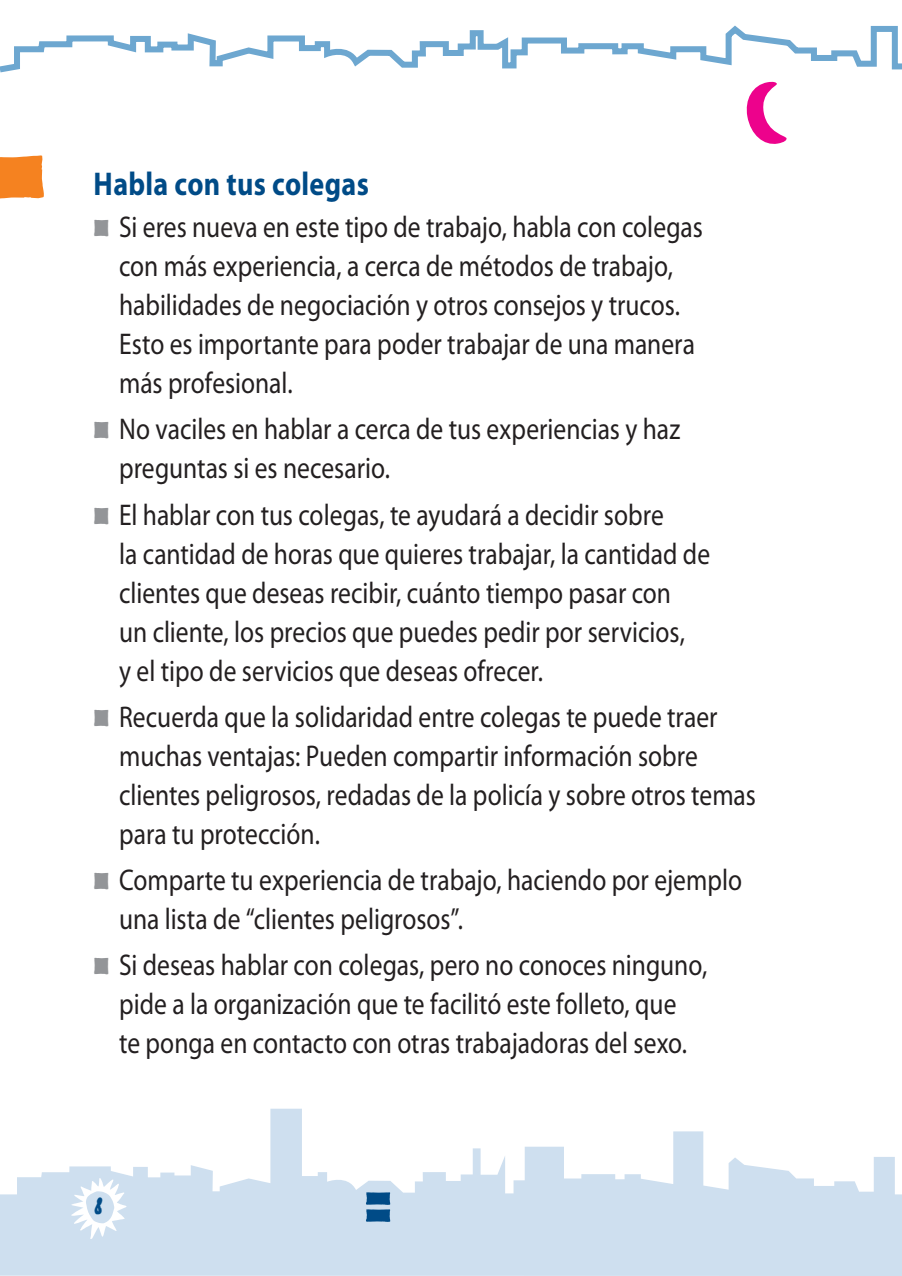
<style>
.page{position:relative;width:902px;height:1276px;background:#fff}
.page>*{position:absolute;margin:0;border:0;box-sizing:border-box;transform-origin:0 0}
.t1{font:700 33px "Myriad Pro";letter-spacing:.01em;color:#004b87;scale:.85 1}
.t2{font:33px "FF Erikrighthand";color:#004b87;scale:.85 1}
.t3{font:30px/39px "Myriad Pro";color:#231f20;scale:.85 1}
.s1{font-family:"Kosmik Glyphs";font-size:33px;color:#939598}
</style>
<div class="page">
<svg style="left:0;top:1108px;width:901px;height:168px;fill:#cedfef"></svg>
<svg style="left:56px;top:1170px;width:85px;height:75px"></svg>
<svg style="left:0;top:25px;width:901px;height:48px"></svg>
<svg style="left:0;top:155px;width:44px;height:43px;background:#f58b31"></svg>
<svg style="left:746px;top:81px;width:40px;height:63px"></svg>
<svg style="left:366px;top:1192px;width:24px;height:30px"></svg>
<p class="t1" style="left:94px;top:162px;width:325px">Habla con tus colegas</p>
<p class="t3" style="left:119px;top:207px;width:688px;text-indent:-26px"><span class="s1">z</span> Si eres nueva en este tipo de trabajo, habla con colegas con más experiencia, a cerca de métodos de trabajo, habilidades de negociación y otros consejos y trucos.<br>Esto es importante para poder trabajar de una manera más profesional.</p>
<p class="t3" style="left:119px;top:409px;width:661px;text-indent:-26px"><span class="s1">z</span> No vaciles en hablar a cerca de tus experiencias y haz preguntas si es necesario.</p>
<p class="t3" style="left:119px;top:494px;width:696px;text-indent:-26px"><span class="s1">z</span> El hablar con tus colegas, te ayudará a decidir sobre<br>la cantidad de horas que quieres trabajar, la cantidad de clientes que deseas recibir, cuánto tiempo pasar con<br>un cliente, los precios que puedes pedir por servicios,<br>y el tipo de servicios que deseas ofrecer.</p>
<p class="t3" style="left:119px;top:697px;width:750px;text-indent:-26px"><span class="s1">z</span> Recuerda que la solidaridad entre colegas te puede traer muchas ventajas: Pueden compartir información sobre clientes peligrosos, redadas de la policía y sobre otros temas para tu protección.</p>
<p class="t3" style="left:119px;top:860px;width:734px;text-indent:-26px"><span class="s1">z</span> Comparte tu experiencia de trabajo, haciendo por ejemplo una lista de “clientes peligrosos”.</p>
<p class="t3" style="left:94px;top:945px;width:723px;text-align:center"><span class="s1">z</span> Si deseas hablar con colegas, pero no conoces ninguno, pide a la organización que te facilitó este folleto, que<br>te ponga en contacto con otras trabajadoras del sexo.</p>
<p class="t2" style="left:94px;top:1184px;width:13px">8</p>
</div>
